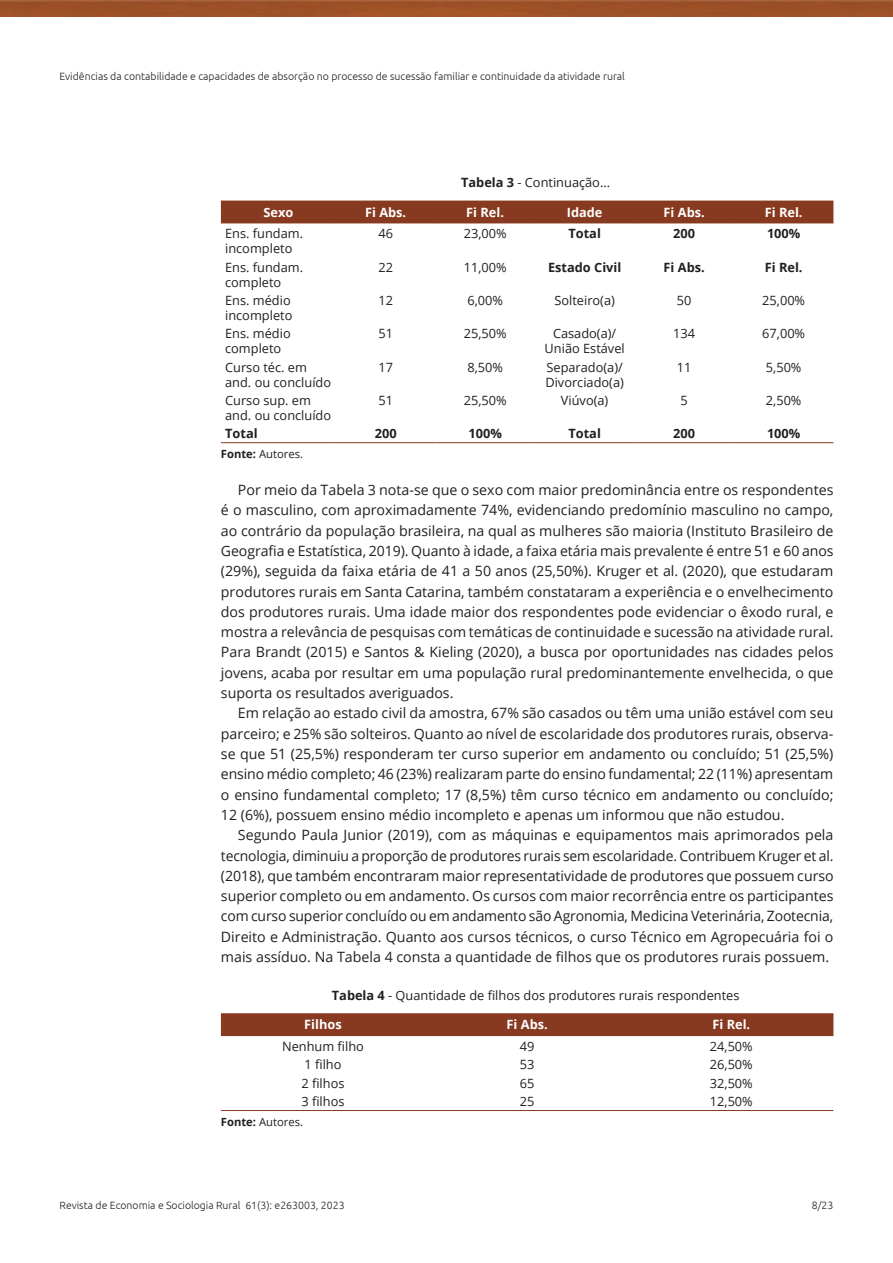
<style>
.page{position:relative;width:893px;height:1263px;background:#fff}
.page>*{position:absolute;margin:0;border:0;box-sizing:border-box;transform-origin:0 0}
.Paragraph{font:14.25px/20.2px "Open Sans";color:#231f20;text-align:justify}
.TableBody{font:12.75px/15px "Open Sans";color:#231f20}
.TableTitle{font:12.75px "Open Sans";color:#231f20}
.TableBody-2{font:700 12.75px "Open Sans";color:#231f20}
.TableHead{font:700 12.75px "Open Sans";color:#fff}
.TableFootnote{font:11.25px "Open Sans";color:#231f20}
.t1{font:300 10.5px "Ubuntu";color:#231f20}
.s1{font-weight:700}
</style>
<div class="page">
<img style="left:0;top:0;width:893px;height:17px">
<div style="left:221px;top:201px;width:612px;height:23px;background:#873a20"></div>
<hr style="left:221px;top:442px;width:115px;height:1px;background:#873a20">
<hr style="left:634px;top:442px;width:100px;height:1px;background:#873a20">
<hr style="left:734px;top:442px;width:99px;height:1px;background:#873a20">
<div style="left:221px;top:1013px;width:612px;height:23px;background:#873a20"></div>
<hr style="left:221px;top:1110px;width:204px;height:1px;background:#873a20">
<hr style="left:425px;top:1110px;width:204px;height:1px;background:#873a20">
<hr style="left:629px;top:1110px;width:204px;height:1px;background:#873a20">
<img style="left:224px;top:442px;width:445px;height:2px">
<p class="t1" style="left:60px;top:70px;width:567px">Evidências da contabilidade e capacidades de absorção no processo de sucessão familiar e continuidade da atividade rural</p>
<p class="TableTitle" style="left:461px;top:174px;width:151px"><span class="s1">Tabela 3</span> - Continuação...</p>
<p class="TableHead" style="left:263px;top:203px;width:31px">Sexo</p>
<p class="TableHead" style="left:365px;top:203px;width:43px">Fi Abs.</p>
<p class="TableHead" style="left:466px;top:203px;width:39px">Fi Rel.</p>
<p class="TableHead" style="left:567px;top:203px;width:37px">Idade</p>
<p class="TableHead" style="left:664px;top:203px;width:43px">Fi Abs.</p>
<p class="TableHead" style="left:765px;top:203px;width:39px">Fi Rel.</p>
<p class="TableBody" style="left:225px;top:226px;width:80px">Ens. fundam. incompleto</p>
<p class="TableBody" style="left:378px;top:226px;width:16px">46</p>
<p class="TableBody" style="left:464px;top:226px;width:44px">23,00%</p>
<p class="TableBody-2" style="left:568px;top:225px;width:34px">Total</p>
<p class="TableBody-2" style="left:673px;top:225px;width:23px">200</p>
<p class="TableBody-2" style="left:767px;top:225px;width:35px">100%</p>
<p class="TableBody" style="left:225px;top:259px;width:80px">Ens. fundam. completo</p>
<p class="TableBody" style="left:378px;top:259px;width:16px">22</p>
<p class="TableBody" style="left:464px;top:259px;width:44px">11,00%</p>
<p class="TableBody-2" style="left:548px;top:258px;width:75px">Estado Civil</p>
<p class="TableBody-2" style="left:664px;top:258px;width:43px">Fi Abs.</p>
<p class="TableBody-2" style="left:765px;top:258px;width:39px">Fi Rel.</p>
<p class="TableBody" style="left:225px;top:292px;width:69px">Ens. médio incompleto</p>
<p class="TableBody" style="left:378px;top:292px;width:16px">12</p>
<p class="TableBody" style="left:467px;top:292px;width:37px">6,00%</p>
<p class="TableBody" style="left:554px;top:292px;width:62px">Solteiro(a)</p>
<p class="TableBody" style="left:677px;top:292px;width:16px">50</p>
<p class="TableBody" style="left:762px;top:292px;width:44px">25,00%</p>
<p class="TableBody" style="left:225px;top:326px;width:67px">Ens. médio completo</p>
<p class="TableBody" style="left:378px;top:326px;width:16px">51</p>
<p class="TableBody" style="left:464px;top:326px;width:44px">25,50%</p>
<p class="TableBody" style="left:545px;top:326px;width:82px;text-align:center">Casado(a)/<br>União Estável</p>
<p class="TableBody" style="left:673px;top:326px;width:23px">134</p>
<p class="TableBody" style="left:762px;top:326px;width:44px">67,00%</p>
<p class="TableBody" style="left:225px;top:359px;width:107px">Curso téc. em and. ou concluído</p>
<p class="TableBody" style="left:378px;top:359px;width:16px">17</p>
<p class="TableBody" style="left:467px;top:359px;width:37px">8,50%</p>
<p class="TableBody" style="left:545px;top:359px;width:80px">Separado(a)/<br>Divorciado(a)</p>
<p class="TableBody" style="left:677px;top:359px;width:16px">11</p>
<p class="TableBody" style="left:766px;top:359px;width:37px">5,50%</p>
<p class="TableBody" style="left:225px;top:392px;width:107px">Curso sup. em and. ou concluído</p>
<p class="TableBody" style="left:378px;top:392px;width:16px">51</p>
<p class="TableBody" style="left:464px;top:392px;width:44px">25,50%</p>
<p class="TableBody" style="left:561px;top:392px;width:49px">Viúvo(a)</p>
<p class="TableBody" style="left:680px;top:392px;width:9px">5</p>
<p class="TableBody" style="left:766px;top:392px;width:37px">2,50%</p>
<p class="TableBody-2" style="left:225px;top:424px;width:34px">Total</p>
<p class="TableBody-2" style="left:375px;top:424px;width:23px">200</p>
<p class="TableBody-2" style="left:468px;top:424px;width:35px">100%</p>
<p class="TableBody-2" style="left:568px;top:424px;width:34px">Total</p>
<p class="TableBody-2" style="left:673px;top:424px;width:23px">200</p>
<p class="TableBody-2" style="left:767px;top:424px;width:35px">100%</p>
<p class="TableFootnote" style="left:221px;top:446px;width:84px"><span class="s1">Fonte:</span> Autores.</p>
<p class="Paragraph" style="left:221px;top:479px;width:614px;text-indent:17px">Por meio da Tabela 3 nota-se que o sexo com maior predominância entre os respondentes é o masculino, com aproximadamente 74%, evidenciando predomínio masculino no campo, ao contrário da população brasileira, na qual as mulheres são maioria (Instituto Brasileiro de Geografia e Estatística, 2019). Quanto à idade, a faixa etária mais prevalente é entre 51 e 60 anos (29%), seguida da faixa etária de 41 a 50 anos (25,50%). Kruger et al. (2020), que estudaram produtores rurais em Santa Catarina, também constataram a experiência e o envelhecimento dos produtores rurais. Uma idade maior dos respondentes pode evidenciar o êxodo rural, e mostra a relevância de pesquisas com temáticas de continuidade e sucessão na atividade rural.<br>Para Brandt (2015) e Santos &amp; Kieling (2020), a busca por oportunidades nas cidades pelos jovens, acaba por resultar em uma população rural predominantemente envelhecida, o que suporta os resultados averiguados.</p>
<p class="Paragraph" style="left:221px;top:703px;width:614px;text-indent:17px">Em relação ao estado civil da amostra, 67% são casados ou têm uma união estável com seu parceiro; e 25% são solteiros. Quanto ao nível de escolaridade dos produtores rurais, observa&shy;se que 51 (25,5%) responderam ter curso superior em andamento ou concluído; 51 (25,5%) ensino médio completo; 46 (23%) realizaram parte do ensino fundamental; 22 (11%) apresentam o ensino fundamental completo; 17 (8,5%) têm curso técnico em andamento ou concluído; 12 (6%), possuem ensino médio incompleto e apenas um informou que não estudou.</p>
<p class="Paragraph" style="left:221px;top:824px;width:614px;text-indent:17px">Segundo Paula Junior (2019), com as máquinas e equipamentos mais aprimorados pela tecnologia, diminuiu a proporção de produtores rurais sem escolaridade. Contribuem Kruger et al. (2018), que também encontraram maior representatividade de produtores que possuem curso superior completo ou em andamento. Os cursos com maior recorrência entre os participantes com curso superior concluído ou em andamento são Agronomia, Medicina Veterinária, Zootecnia, Direito e Administração. Quanto aos cursos técnicos, o curso Técnico em Agropecuária foi o mais assíduo. Na Tabela 4 consta a quantidade de filhos que os produtores rurais possuem.</p>
<p class="TableTitle" style="left:332px;top:987px;width:409px"><span class="s1">Tabela 4</span> - Quantidade de filhos dos produtores rurais respondentes</p>
<p class="TableHead" style="left:304px;top:1016px;width:39px">Filhos</p>
<p class="TableHead" style="left:507px;top:1016px;width:43px">Fi Abs.</p>
<p class="TableHead" style="left:712px;top:1016px;width:39px">Fi Rel.</p>
<p class="TableBody" style="left:282px;top:1038px;width:83px">Nenhum filho</p>
<p class="TableBody" style="left:520px;top:1038px;width:16px">49</p>
<p class="TableBody" style="left:710px;top:1038px;width:44px">24,50%</p>
<p class="TableBody" style="left:304px;top:1057px;width:38px">1 filho</p>
<p class="TableBody" style="left:520px;top:1057px;width:16px">53</p>
<p class="TableBody" style="left:710px;top:1057px;width:44px">26,50%</p>
<p class="TableBody" style="left:301px;top:1075px;width:45px">2 filhos</p>
<p class="TableBody" style="left:520px;top:1075px;width:16px">65</p>
<p class="TableBody" style="left:710px;top:1075px;width:44px">32,50%</p>
<p class="TableBody" style="left:301px;top:1093px;width:45px">3 filhos</p>
<p class="TableBody" style="left:520px;top:1093px;width:16px">25</p>
<p class="TableBody" style="left:710px;top:1093px;width:44px">12,50%</p>
<p class="TableFootnote" style="left:221px;top:1114px;width:84px"><span class="s1">Fonte:</span> Autores.</p>
<p class="t1" style="left:60px;top:1198px;width:287px">Revista de Economia e Sociologia Rural 61(3): e263003, 2023</p>
<p class="t1" style="left:812px;top:1198px;width:23px">8/23</p>
</div>
